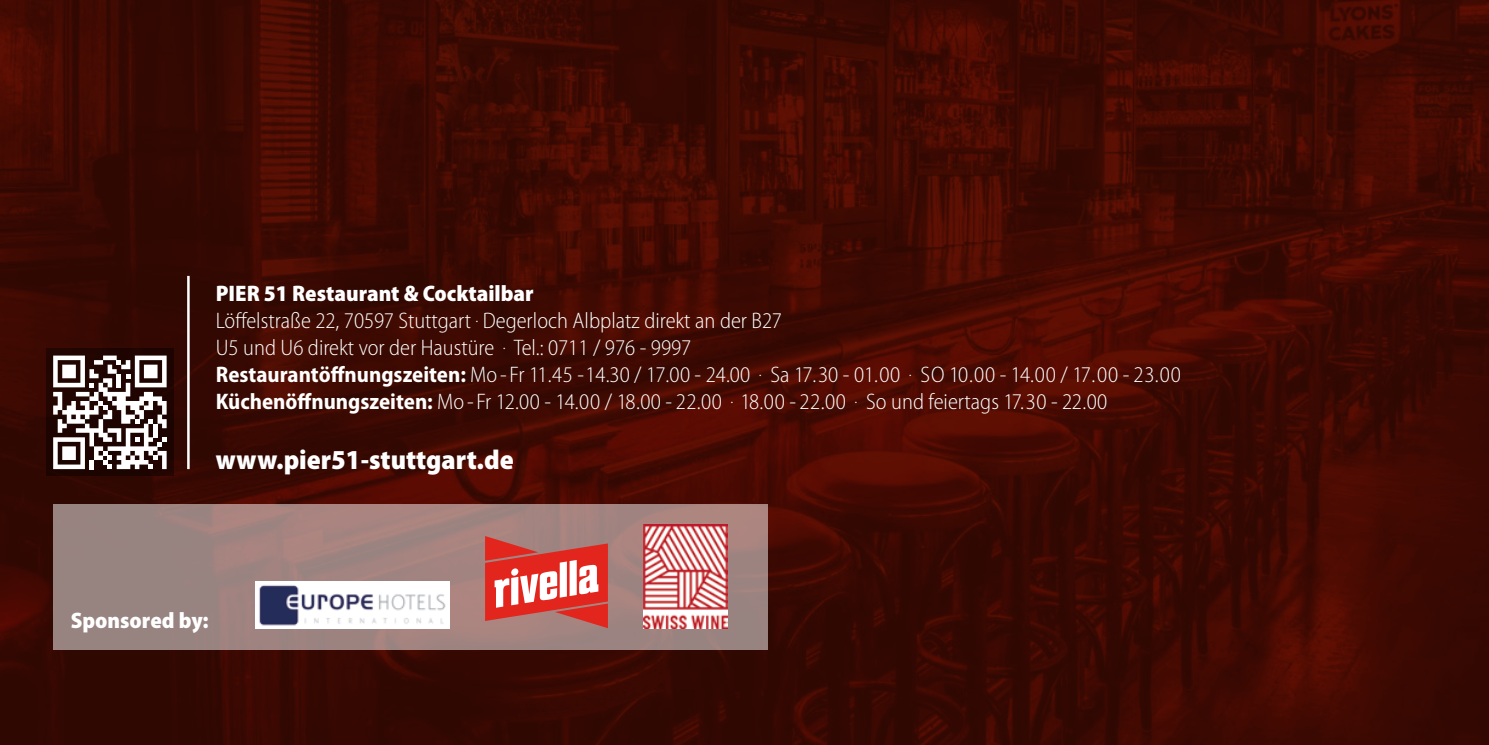
<style>
.page{position:relative;width:1489px;height:745px;background:#fff}
.page>*{position:absolute;margin:0;border:0;box-sizing:border-box;transform-origin:0 0}
.t1{font:900 semi-condensed 27.5px "Myriad Pro";color:#fff}
.t2{font:300 semi-condensed 22.5px/27px "Myriad Pro";color:#fff}
.t3{font:900 semi-condensed 22.5px "Myriad Pro";color:#fff}
.s1{font-weight:700}
</style>
<div class="page">
<img style="left:0;top:0;width:1488px;height:744px">
<hr style="left:187px;top:276px;width:3px;height:193px;background:#fff">
<div style="left:53px;top:504px;width:714px;height:145px;background:linear-gradient(to bottom,#a3837f,#9c8582)"></div>
<img style="left:643px;top:524px;width:84px;height:103px">
<img style="left:256px;top:581px;width:194px;height:46px">
<svg style="left:485px;top:535px;width:123px;height:92px"></svg>
<div style="left:46px;top:348px;width:128px;height:128px;background:#1e0401"></div>
<svg style="left:53px;top:355px;width:114px;height:114px"></svg>
<p class="t3" style="left:216px;top:280px;width:319px">PIER 51 Restaurant &amp; Cocktailbar</p>
<p class="t2" style="left:216px;top:307px;width:966px">Löffelstraße 22, 70597 Stuttgart . Degerloch Albplatz direkt an der B27<br>U5 und U6 direkt vor der Haustüre . Tel.: 0711 / 976 - 9997<br><span class="s1">Restaurantöffnungszeiten:</span> Mo - Fr 11.45 - 14.30 / 17.00 - 24.00 . Sa 17.30 - 01.00 . SO 10.00 - 14.00 / 17.00 - 23.00<br><span class="s1">Küchenöffnungszeiten:</span> Mo - Fr 12.00 - 14.00 / 18.00 - 22.00 . 18.00 - 22.00 . So und feiertags 17.30 - 22.00</p>
<p class="t1" style="left:216px;top:444px;width:299px">www.pier51-stuttgart.de</p>
<p class="t3" style="left:71px;top:607px;width:139px">Sponsored by:</p>
</div>
